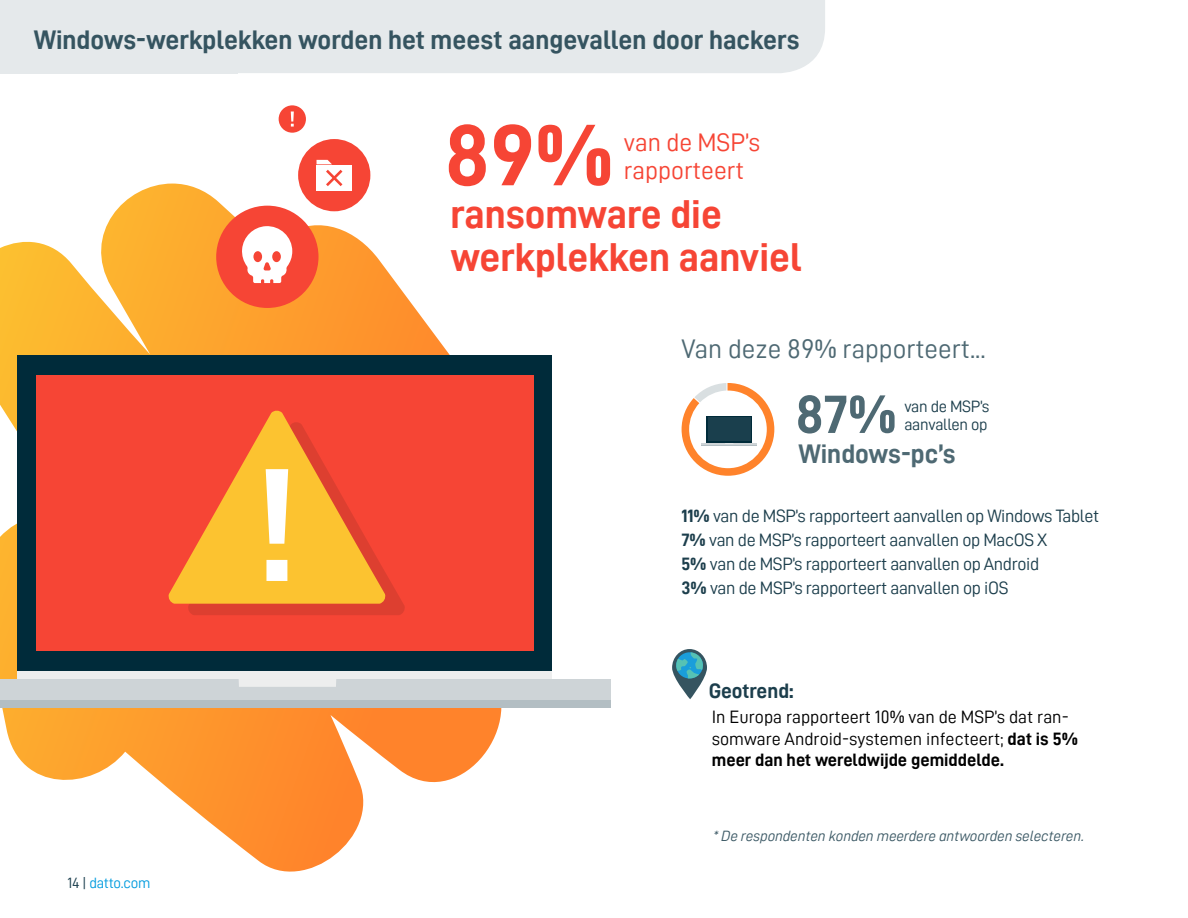
<style>
.page{position:relative;width:1188px;height:918px;background:#fff}
.page>*{position:absolute;margin:0;border:0;box-sizing:border-box;transform-origin:0 0}
.t1{font:700 87px "Datto DIN";color:#f64535}
.t2{font:700 54px "Datto DIN";color:#4e6973}
.t3{font:700 40.5px/43.5px "Datto DIN";color:#f64535}
.t4{font:700 27px "Datto DIN";color:#355460}
.t5{font:27px "Datto DIN";color:#4e6973}
.t6{font:700 27px "Datto DIN";color:#4e6973}
.t7{font:25.5px/28.5px "Datto DIN";color:#f64535}
.t8{font:700 21px "Datto DIN";letter-spacing:-.005em;color:#1c3e4c}
.t9{font:18px/24px "Datto DIN";letter-spacing:-.02em;color:#1c3e4c}
.t10{font:18px/21.6px "Datto DIN";color:#000}
.t11{font:16.5px/18px "Datto DIN";letter-spacing:-.02em;color:#1c3e4c}
.t12{font:italic 15px "Datto DIN";letter-spacing:-.01em;color:#3e5b67}
.t13{font:15px "Datto DIN";letter-spacing:-.02em;color:#009bde}
.s1{font-weight:700}
.s2{color:#1b3f4e}
</style>
<div class="page">
<svg style="left:672px;top:649px;width:35px;height:50px"></svg>
<svg style="left:0;top:184px;width:552px;height:688px"></svg>
<div style="left:0;top:679px;width:611px;height:29px;background:#ced4d7"></div>
<div style="left:0;top:700px;width:611px;height:8px;background:#b3bec3"></div>
<div style="left:239px;top:679px;width:97px;height:8px;background:#edeeee"></div>
<div style="left:18px;top:671px;width:534px;height:8px;background:#edeeee"></div>
<div style="left:18px;top:356px;width:534px;height:315px;background:#002b3a"></div>
<div style="left:36px;top:375px;width:498px;height:276px;background:#f64535"></div>
<svg style="left:168px;top:410px;width:237px;height:205px"></svg>
<svg style="left:682px;top:383px;width:92px;height:93px"></svg>
<hr style="left:706px;top:443px;width:46px;height:1px;background:#edeeee">
<svg style="left:706px;top:416px;width:46px;height:27px"></svg>
<div style="left:708px;top:418px;width:42px;height:23px;background:#1a3f4d"></div>
<div style="left:216px;top:206px;width:103px;height:102px;background:#f64535;border-radius:50%"></div>
<svg style="left:242px;top:226px;width:50px;height:57px"></svg>
<div style="left:279px;top:105px;width:27px;height:28px;background:#f64535;border-radius:50%"></div>
<svg style="left:291px;top:112px;width:3px;height:15px"></svg>
<div style="left:298px;top:139px;width:72px;height:72px;background:#f64535;border-radius:50%"></div>
<div style="left:317px;top:165px;width:35px;height:25px;background:#fff"></div>
<svg style="left:317px;top:160px;width:15px;height:4px"></svg>
<svg style="left:326px;top:170px;width:16px;height:16px"></svg>
<div style="left:238px;top:0;width:587px;height:73px;background:#e5e9eb"></div>
<div style="left:0;top:0;width:238px;height:73px;background:#e5e9eb"></div>
<h3 class="t4" style="left:34px;top:25px;width:767px">Windows-werkplekken worden het meest aangevallen door hackers</h3>
<h1 class="t1" style="left:444px;top:107px;width:171px">89%</h1>
<h3 class="t7" style="left:624px;top:127px;width:138px">van de MSP’s rapporteert</h3>
<h3 class="t3" style="left:450px;top:191px;width:353px">ransomware die werkplekken aanviel</h3>
<h3 class="t5" style="left:682px;top:334px;width:306px">Van deze 89% rapporteert...</h3>
<h2 class="t2" style="left:795px;top:384px;width:103px">87%</h2>
<p class="t11" style="left:904px;top:397px;width:87px">van de MSP’s aanvallen op</p>
<h3 class="t6" style="left:798px;top:439px;width:159px">Windows-pc’s</h3>
<p class="t9" style="left:682px;top:504px;width:419px"><span class="s1">11%</span> van de MSP’s rapporteert aanvallen op Windows Tablet <span class="s1">7%</span> van de MSP’s rapporteert aanvallen op MacOS X<br><span class="s1">5%</span> van de MSP’s rapporteert aanvallen op Android<br><span class="s1">3%</span> van de MSP’s rapporteert aanvallen op iOS</p>
<p class="t8" style="left:709px;top:679px;width:86px">Geotrend:</p>
<p class="t10" style="left:712px;top:706px;width:368px">In Europa rapporteert 10% van de MSP’s dat ran&shy;somware Android-systemen infecteert; <span class="s1">dat is 5% meer dan het wereldwijde gemiddelde.</span></p>
<p class="t13" style="left:68px;top:875px;width:84px"><span class="s2">14 |</span> datto.com</p>
<p class="t12" style="left:713px;top:828px;width:373px">* De respondenten konden meerdere antwoorden selecteren.</p>
</div>
